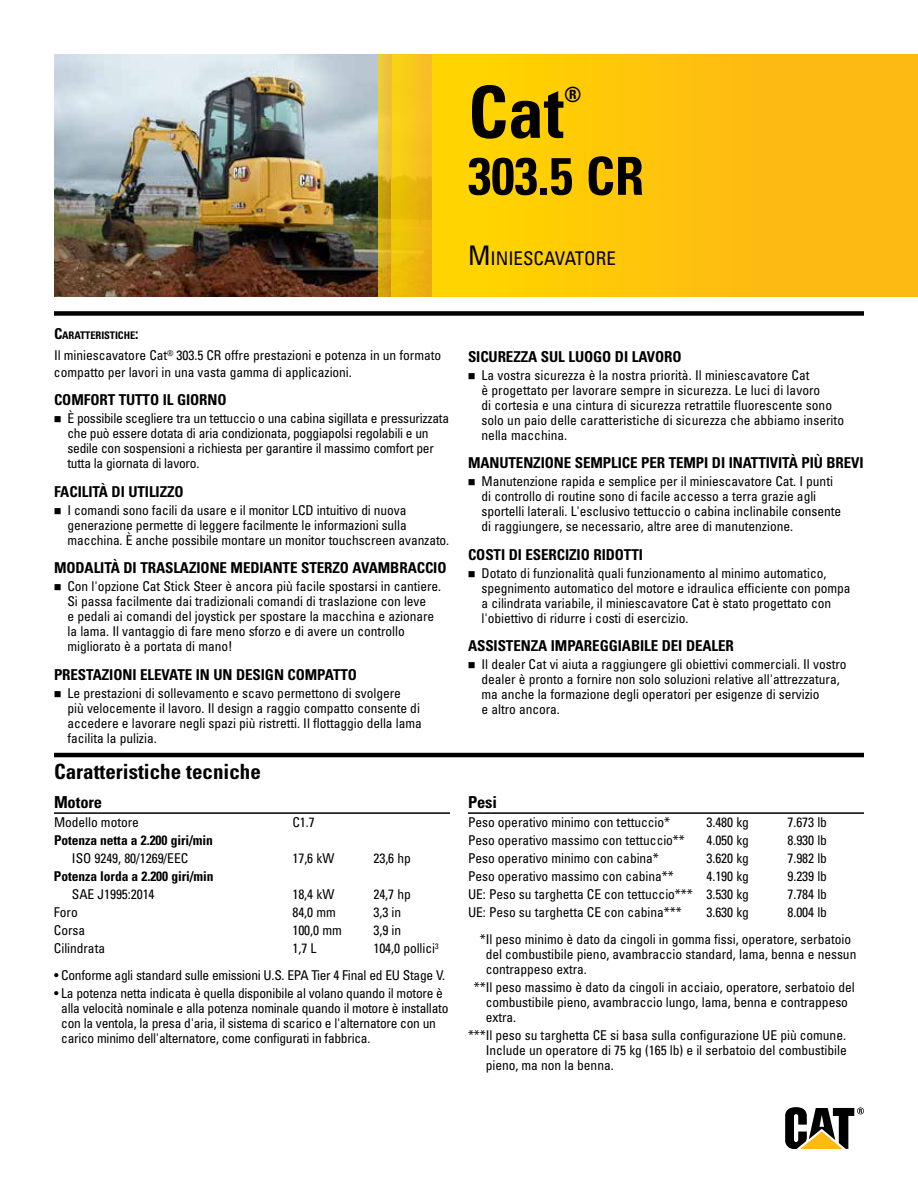
<style>
.page{position:relative;width:918px;height:1188px;background:#fff}
.page>*{position:absolute;margin:0;border:0;box-sizing:border-box;transform-origin:0 0}
.t1{font:700 condensed 72px "Univers LT Std";color:#000}
.t2{font:700 condensed 52.5px "Univers LT Std";color:#000}
.t3{font:700 condensed 21px "Univers LT Std";color:#000}
.t4{font:condensed 18.9px "Univers LT Std";color:#000}
.t5{font:700 condensed 16.5px "Univers LT Std";letter-spacing:-.005em;color:#000}
.t6{font:700 condensed 15px "Univers LT Std";letter-spacing:-.005em;color:#000}
.t7{font:condensed 13.5px/15px "Univers LT Std";letter-spacing:-.005em;color:#000}
.t8{font:700 condensed 13.5px "Univers LT Std";letter-spacing:-.005em;color:#000}
.t9{font:700 condensed 10.5px "Univers LT Std";letter-spacing:-.005em;color:#000}
.s1{font-size:27px}
.s2{font-size:15px}
.s3{color:#fff}
</style>
<div class="page">
<img style="left:54px;top:54px;width:324px;height:243px">
<div style="left:54px;top:311px;width:810px;height:5px;background:#000"></div>
<div style="left:432px;top:54px;width:486px;height:243px;background:linear-gradient(to right,#ffd500,#fdb417)"></div>
<div style="left:392px;top:54px;width:40px;height:243px;background:linear-gradient(to right,#f2cf09,#f1b31e)"></div>
<svg style="left:378px;top:54px;width:14px;height:243px;background:#e0b725"></svg>
<hr style="left:54px;top:812px;width:396px;height:2px;background:#000">
<hr style="left:468px;top:812px;width:396px;height:2px;background:#000">
<hr style="left:54px;top:753px;width:810px;height:4px;background:#000">
<svg style="left:785px;top:1107px;width:79px;height:42px"></svg>
<h1 class="t1" style="left:468px;top:68px;width:98px">Cat</h1>
<h3 class="t3" style="left:564px;top:81px;width:19px">®</h3>
<h2 class="t2" style="left:468px;top:144px;width:178px">303.5 CR</h2>
<h3 class="t4" style="left:468px;top:247px;width:149px"><span class="s1">M</span>INIESCAVATORE</h3>
<p class="t9" style="left:54px;top:329px;width:86px"><span class="s2">C</span>ARATTERISTICHE<span class="s2">:</span></p>
<p class="t7" style="left:54px;top:347px;width:389px;line-height:16.5px">Il miniescavatore Cat<sup>®</sup> 303.5 CR offre prestazioni e potenza in un formato compatto per lavori in una vasta gamma di applicazioni.</p>
<p class="t6" style="left:54px;top:391px;width:174px">COMFORT TUTTO IL GIORNO</p>
<p class="t7" style="left:68px;top:411px;width:383px">È possibile scegliere tra un tettuccio o una cabina sigillata e pressurizzata che può essere dotata di aria condizionata, poggiapolsi regolabili e un sedile con sospensioni a richiesta per garantire il massimo comfort per tutta la giornata di lavoro.</p>
<p class="t6" style="left:54px;top:482px;width:131px">FACILITÀ DI UTILIZZO</p>
<p class="t7" style="left:68px;top:502px;width:383px">I comandi sono facili da usare e il monitor LCD intuitivo di nuova generazione permette di leggere facilmente le informazioni sulla macchina. È anche possibile montare un monitor touchscreen avanzato.</p>
<p class="t6" style="left:54px;top:559px;width:394px">MODALITÀ DI TRASLAZIONE MEDIANTE STERZO AVAMBRACCIO</p>
<p class="t7" style="left:68px;top:579px;width:375px">Con l'opzione Cat Stick Steer è ancora più facile spostarsi in cantiere.<br>Si passa facilmente dai tradizionali comandi di traslazione con leve<br>e pedali ai comandi del joystick per spostare la macchina e azionare la lama. Il vantaggio di fare meno sforzo e di avere un controllo migliorato è a portata di mano!</p>
<p class="t6" style="left:54px;top:665px;width:305px">PRESTAZIONI ELEVATE IN UN DESIGN COMPATTO</p>
<p class="t7" style="left:68px;top:685px;width:356px">Le prestazioni di sollevamento e scavo permettono di svolgere<br>più velocemente il lavoro. Il design a raggio compatto consente di accedere e lavorare negli spazi più ristretti. Il flottaggio della lama facilita la pulizia.</p>
<h3 class="t3" style="left:54px;top:758px;width:208px">Caratteristiche tecniche</h3>
<p class="t5" style="left:54px;top:792px;width:50px">Motore</p>
<p class="t7" style="left:54px;top:815px;width:86px">Modello motore</p>
<p class="t7" style="left:293px;top:815px;width:24px">C1.7</p>
<p class="t8" style="left:54px;top:832px;width:160px">Potenza netta a 2.200 giri/min</p>
<p class="t7" style="left:72px;top:851px;width:118px">ISO 9249, 80/1269/EEC</p>
<p class="t7" style="left:292px;top:851px;width:43px">17,6 kW</p>
<p class="t7" style="left:373px;top:851px;width:39px">23,6 hp</p>
<p class="t8" style="left:54px;top:868px;width:161px">Potenza lorda a 2.200 giri/min</p>
<p class="t7" style="left:72px;top:887px;width:84px">SAE J1995:2014</p>
<p class="t7" style="left:292px;top:887px;width:43px">18,4 kW</p>
<p class="t7" style="left:373px;top:887px;width:39px">24,7 hp</p>
<p class="t7" style="left:54px;top:905px;width:25px">Foro</p>
<p class="t7" style="left:292px;top:905px;width:45px">84,0 mm</p>
<p class="t7" style="left:373px;top:905px;width:29px">3,3 in</p>
<p class="t7" style="left:54px;top:923px;width:33px">Corsa</p>
<p class="t7" style="left:292px;top:923px;width:51px">100,0 mm</p>
<p class="t7" style="left:373px;top:923px;width:29px">3,9 in</p>
<p class="t7" style="left:54px;top:941px;width:53px">Cilindrata</p>
<p class="t7" style="left:292px;top:941px;width:26px">1,7 L</p>
<p class="t7" style="left:373px;top:941px;width:67px">104,0 pollici<sup>3</sup></p>
<p class="t7" style="left:54px;top:968px;width:393px">• Conforme agli standard sulle emissioni U.S. EPA Tier 4 Final ed EU Stage V.</p>
<p class="t7" style="left:61px;top:986px;width:389px;text-indent:-7px">• La potenza netta indicata è quella disponibile al volano quando il motore è alla velocità nominale e alla potenza nominale quando il motore è installato con la ventola, la presa d'aria, il sistema di scarico e l'alternatore con un carico minimo dell'alternatore, come configurati in fabbrica.</p>
<p class="t6" style="left:468px;top:347px;width:215px">SICUREZZA SUL LUOGO DI LAVORO</p>
<p class="t7" style="left:482px;top:367px;width:364px">La vostra sicurezza è la nostra priorità. Il miniescavatore Cat<br>è progettato per lavorare sempre in sicurezza. Le luci di lavoro<br>di cortesia e una cintura di sicurezza retrattile fluorescente sono solo un paio delle caratteristiche di sicurezza che abbiamo inserito nella macchina.</p>
<p class="t6" style="left:468px;top:454px;width:397px">MANUTENZIONE SEMPLICE PER TEMPI DI INATTIVITÀ PIÙ BREVI</p>
<p class="t7" style="left:482px;top:474px;width:361px">Manutenzione rapida e semplice per il miniescavatore Cat. I punti di controllo di routine sono di facile accesso a terra grazie agli sportelli laterali. L'esclusivo tettuccio o cabina inclinabile consente di raggiungere, se necessario, altre aree di manutenzione.</p>
<p class="t6" style="left:468px;top:545px;width:176px">COSTI DI ESERCIZIO RIDOTTI</p>
<p class="t7" style="left:482px;top:565px;width:371px">Dotato di funzionalità quali funzionamento al minimo automatico, spegnimento automatico del motore e idraulica efficiente con pompa a cilindrata variabile, il miniescavatore Cat è stato progettato con l'obiettivo di ridurre i costi di esercizio.</p>
<p class="t6" style="left:468px;top:637px;width:267px">ASSISTENZA IMPAREGGIABILE DEI DEALER</p>
<p class="t7" style="left:482px;top:657px;width:367px">Il dealer Cat vi aiuta a raggiungere gli obiettivi commerciali. Il vostro dealer è pronto a fornire non solo soluzioni relative all'attrezzatura, ma anche la formazione degli operatori per esigenze di servizio<br>e altro ancora.</p>
<p class="t5" style="left:468px;top:792px;width:31px">Pesi</p>
<p class="t7" style="left:468px;top:815px;width:204px">Peso operativo minimo con tettuccio*</p>
<p class="t7" style="left:707px;top:815px;width:44px">3.480 kg</p>
<p class="t7" style="left:788px;top:815px;width:41px">7.673 lb</p>
<p class="t7" style="left:468px;top:833px;width:218px">Peso operativo massimo con tettuccio**</p>
<p class="t7" style="left:707px;top:833px;width:44px">4.050 kg</p>
<p class="t7" style="left:788px;top:833px;width:41px">8.930 lb</p>
<p class="t7" style="left:468px;top:851px;width:192px">Peso operativo minimo con cabina*</p>
<p class="t7" style="left:707px;top:851px;width:44px">3.620 kg</p>
<p class="t7" style="left:788px;top:851px;width:41px">7.982 lb</p>
<p class="t7" style="left:468px;top:869px;width:207px">Peso operativo massimo con cabina**</p>
<p class="t7" style="left:707px;top:869px;width:44px">4.190 kg</p>
<p class="t7" style="left:788px;top:869px;width:41px">9.239 lb</p>
<p class="t7" style="left:468px;top:887px;width:283px">UE: Peso su targhetta CE con tettuccio*** 3.530 kg</p>
<p class="t7" style="left:788px;top:887px;width:41px">7.784 lb</p>
<p class="t7" style="left:468px;top:905px;width:215px">UE: Peso su targhetta CE con cabina***</p>
<p class="t7" style="left:707px;top:905px;width:44px">3.630 kg</p>
<p class="t7" style="left:468px;top:899px;width:385px;line-height:27px;text-indent:320px">8.004 lb <span class="s3">**</span>*Il peso minimo è dato da cingoli in gomma fissi, operatore, serbatoio</p>
<p class="t7" style="left:486px;top:947px;width:372px">del combustibile pieno, avambraccio standard, lama, benna e nessun contrappeso extra.</p>
<p class="t7" style="left:486px;top:980px;width:371px;text-indent:-18px"><span class="s3">*</span>**Il peso massimo è dato da cingoli in acciaio, operatore, serbatoio del combustibile pieno, avambraccio lungo, lama, benna e contrappeso extra.</p>
<p class="t7" style="left:486px;top:1028px;width:363px;text-align:justify;text-indent:-18px">***Il peso su targhetta CE si basa sulla configurazione UE più comune.<br>Include un operatore di 75 kg (165 lb) e il serbatoio del combustibile pieno, ma non la benna.</p>
</div>
